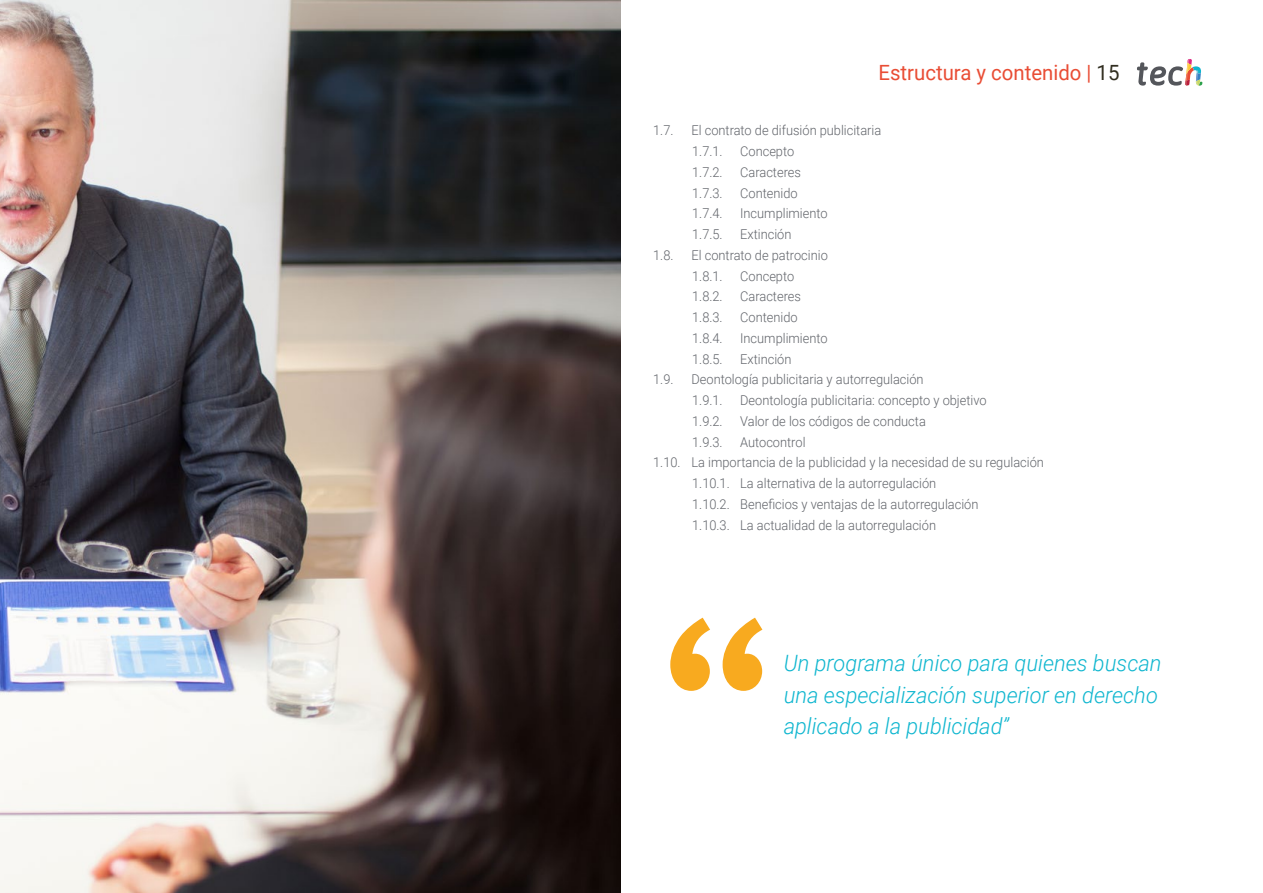
<style>
.page{position:relative;width:1263px;height:893px;background:#fff}
.page>*{position:absolute;margin:0;border:0;box-sizing:border-box;transform-origin:0 0}
.t1{font:italic 300 22.5px/31.5px "Roboto";color:#0fb6cf}
.t2{font:21px "Roboto";color:#e94d35}
.t3{font:300 13.5px/20.7px "Roboto";color:#61646a;scale:.95 1}
.s1{color:#312e20}
</style>
<div class="page">
<img style="left:0;top:0;width:621px;height:893px">
<svg style="left:670px;top:618px;width:92px;height:73px"></svg>
<svg style="left:1137px;top:59px;width:65px;height:27px"></svg>
<h2 class="t2" style="left:878px;top:57px;width:242px">Estructura y contenido | <span class="s1">15</span></h2>
<p class="t3" style="left:653px;top:120px;width:23px">1.7.</p>
<p class="t3" style="left:691px;top:120px;width:201px">El contrato de difusión publicitaria<br>1.7.1.</p>
<p class="t3" style="left:740px;top:141px;width:58px">Concepto</p>
<p class="t3" style="left:692px;top:161px;width:34px">1.7.2.</p>
<p class="t3" style="left:740px;top:161px;width:66px">Caracteres</p>
<p class="t3" style="left:692px;top:182px;width:34px">1.7.3.</p>
<p class="t3" style="left:740px;top:182px;width:62px">Contenido</p>
<p class="t3" style="left:692px;top:203px;width:34px">1.7.4.</p>
<p class="t3" style="left:740px;top:203px;width:94px">Incumplimiento</p>
<p class="t3" style="left:692px;top:224px;width:34px">1.7.5.</p>
<p class="t3" style="left:740px;top:224px;width:55px">Extinción</p>
<p class="t3" style="left:653px;top:244px;width:23px">1.8.</p>
<p class="t3" style="left:691px;top:244px;width:145px">El contrato de patrocinio<br>1.8.1.</p>
<p class="t3" style="left:740px;top:265px;width:58px">Concepto</p>
<p class="t3" style="left:692px;top:286px;width:34px">1.8.2.</p>
<p class="t3" style="left:740px;top:286px;width:66px">Caracteres</p>
<p class="t3" style="left:692px;top:307px;width:34px">1.8.3.</p>
<p class="t3" style="left:740px;top:307px;width:62px">Contenido</p>
<p class="t3" style="left:692px;top:327px;width:34px">1.8.4.</p>
<p class="t3" style="left:740px;top:327px;width:94px">Incumplimiento</p>
<p class="t3" style="left:692px;top:348px;width:34px">1.8.5.</p>
<p class="t3" style="left:740px;top:348px;width:55px">Extinción</p>
<p class="t3" style="left:653px;top:369px;width:23px">1.9.</p>
<p class="t3" style="left:691px;top:369px;width:246px">Deontología publicitaria y autorregulación<br>1.9.1.</p>
<p class="t3" style="left:740px;top:390px;width:261px">Deontología publicitaria: concepto y objetivo</p>
<p class="t3" style="left:692px;top:410px;width:34px">1.9.2.</p>
<p class="t3" style="left:740px;top:410px;width:197px">Valor de los códigos de conducta</p>
<p class="t3" style="left:692px;top:431px;width:34px">1.9.3.</p>
<p class="t3" style="left:740px;top:431px;width:70px">Autocontrol</p>
<p class="t3" style="left:653px;top:452px;width:413px">1.10. La importancia de la publicidad y la necesidad de su regulación</p>
<p class="t3" style="left:692px;top:473px;width:258px">1.10.1. La alternativa de la autorregulación</p>
<p class="t3" style="left:692px;top:493px;width:303px">1.10.2. Beneficios y ventajas de la autorregulación</p>
<p class="t3" style="left:692px;top:514px;width:258px">1.10.3. La actualidad de la autorregulación</p>
<h1 class="t1" style="left:784px;top:647px;width:379px">Un programa único para quienes buscan una especialización superior en derecho aplicado a la publicidad”</h1>
</div>
